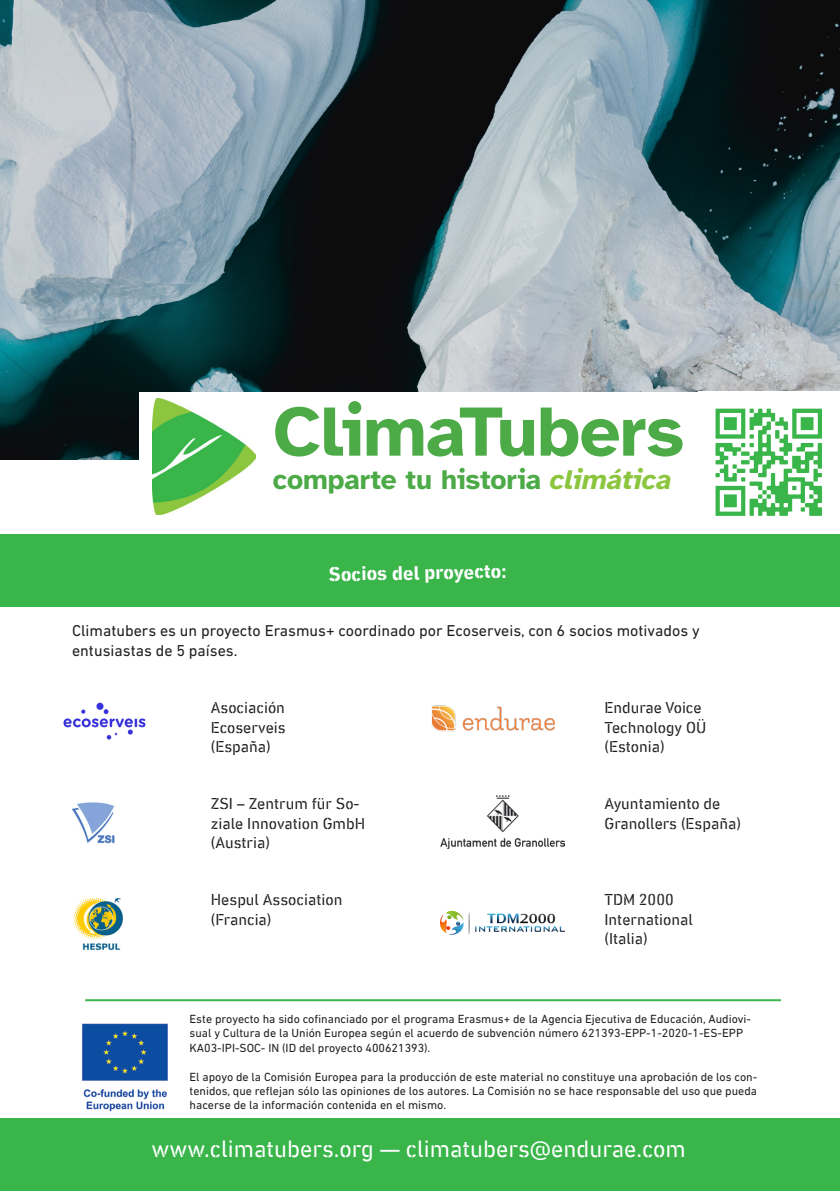
<style>
.page{position:relative;width:840px;height:1191px;background:#fff}
.page>*{position:absolute;margin:0;border:0;box-sizing:border-box;transform-origin:0 0}
.t1{font:700 72px "Atkinson Hyperlegible";letter-spacing:-.01em;color:#4caa47}
.t2{font:700 28px "Atkinson Hyperlegible";letter-spacing:-.005em;color:#4caa47}
.t3{font:24px "DIN Next Stencil";color:#fff}
.t4{font:700 20px "DIN Next Stencil";color:#fff}
.t5{font:16px/19.2px "DIN Next Stencil";color:#231f20}
.t6{font:16px/19.2px "DIN Next LT Pro";color:#231f20}
.t7{font:12px/14.4px "DIN Next LT Pro";color:#231f20}
.s1{font-style:italic;color:#8cc63f}
</style>
<div class="page">
<img style="left:82px;top:1023px;width:86px;height:89px">
<img style="left:0;top:0;width:839px;height:459px">
<div style="left:139px;top:392px;width:560px;height:131px;background:#fff"></div>
<img style="left:152px;top:398px;width:103px;height:116px">
<div style="left:0;top:1119px;width:839px;height:72px;background:#39b54a"></div>
<div style="left:0;top:534px;width:839px;height:72px;background:#39b54a"></div>
<img style="left:63px;top:702px;width:83px;height:38px">
<img style="left:440px;top:795px;width:124px;height:53px">
<img style="left:73px;top:897px;width:50px;height:53px">
<img style="left:440px;top:910px;width:124px;height:24px">
<img style="left:72px;top:802px;width:43px;height:42px">
<hr style="left:85px;top:999px;width:695px;height:2px;background:#39b54a">
<img style="left:431px;top:706px;width:124px;height:26px">
<img style="left:699px;top:392px;width:140px;height:124px">
<p class="t1" style="left:272px;top:390px;width:413px">ClimaTubers</p>
<p class="t2" style="left:272px;top:464px;width:400px">comparte tu historia <span class="s1">climática</span></p>
<p class="t4" style="left:328px;top:562px;width:179px;rotate:-1deg">Socios del proyecto:</p>
<p class="t6" style="left:72px;top:621px;width:628px">Climatubers es un proyecto Erasmus+ coordinado por Ecoserveis, con 6 socios motivados y entusiastas de 5 países.</p>
<p class="t5" style="left:211px;top:698px;width:76px">Asociación</p>
<p class="t5" style="left:211px;top:717px;width:76px">Ecoserveis</p>
<p class="t5" style="left:211px;top:737px;width:61px">(España)</p>
<p class="t5" style="left:211px;top:794px;width:156px">ZSI – Zentrum für So&shy;ziale Innovation GmbH (Austria)</p>
<p class="t5" style="left:211px;top:890px;width:133px">Hespul Association</p>
<p class="t5" style="left:211px;top:909px;width:62px">(Francia)</p>
<p class="t5" style="left:604px;top:698px;width:98px">Endurae Voice</p>
<p class="t5" style="left:604px;top:717px;width:103px">Technology OÜ</p>
<p class="t5" style="left:604px;top:737px;width:62px">(Estonia)</p>
<p class="t5" style="left:604px;top:794px;width:117px">Ayuntamiento de</p>
<p class="t5" style="left:604px;top:813px;width:138px">Granollers (España)</p>
<p class="t5" style="left:604px;top:890px;width:71px">TDM 2000</p>
<p class="t5" style="left:604px;top:909px;width:90px">International</p>
<p class="t5" style="left:604px;top:929px;width:45px">(Italia)</p>
<p class="t7" style="left:189px;top:1011px;width:562px">Este proyecto ha sido cofinanciado por el programa Erasmus+ de la Agencia Ejecutiva de Educación, Audiovi&shy;sual y Cultura de la Unión Europea según el acuerdo de subvención número 621393-EPP-1-2020-1-ES-EPP<br>KA03-IPI-SOC- IN (ID del proyecto 400621393).</p>
<p class="t7" style="left:189px;top:1069px;width:569px;text-align:justify">El apoyo de la Comisión Europea para la producción de este material no constituye una aprobación de los con&shy;tenidos, que reflejan sólo las opiniones de los autores. La Comisión no se hace responsable del uso que pueda hacerse de la información contenida en el mismo.</p>
<p class="t3" style="left:151px;top:1135px;width:535px">www.climatubers.org — climatubers@endurae.com</p>
</div>
